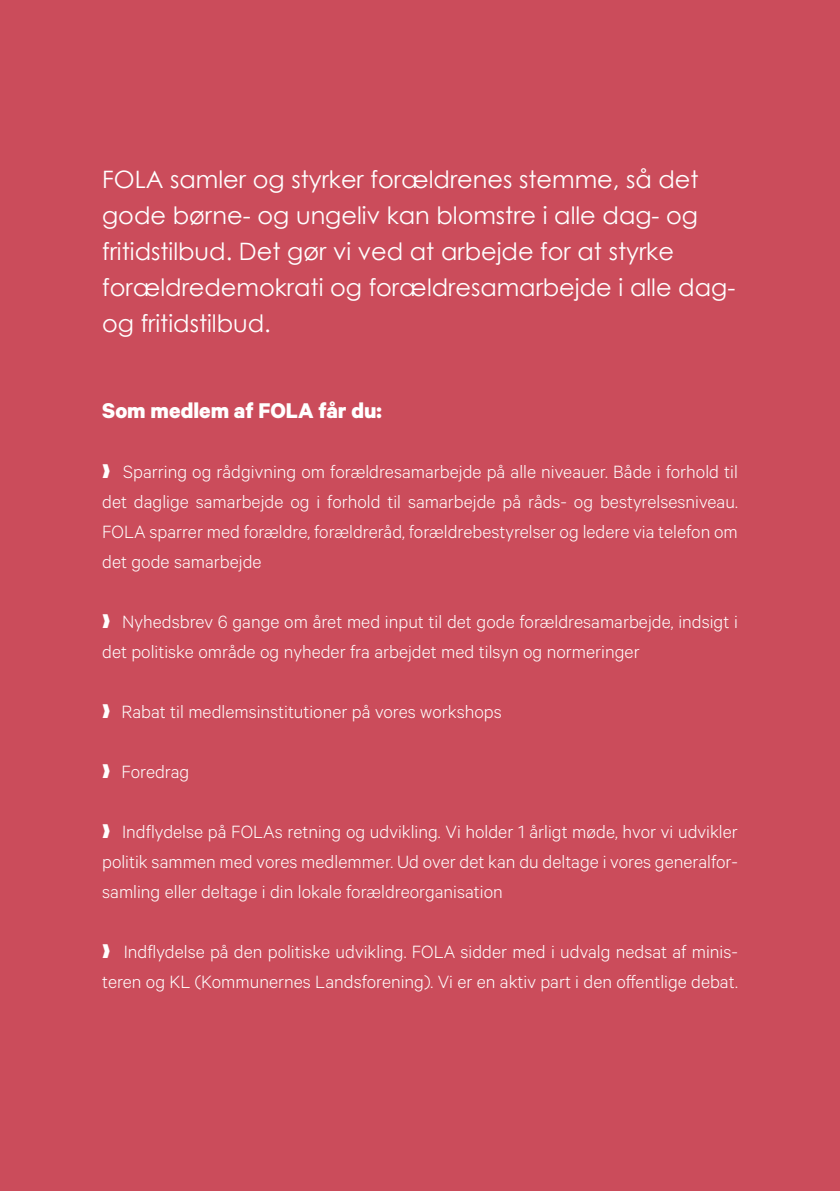
<style>
.page{position:relative;width:840px;height:1191px;background:#fff}
.page>*{position:absolute;margin:0;border:0;box-sizing:border-box;transform-origin:0 0}
.t1{font:24px/36px "Century Gothic";color:#fff}
.t2{font:700 24px "Calibre";color:#fff}
.t3{font:300 20px/30px "Calibre";color:#fff;text-align:justify}
</style>
<div class="page">
<div style="left:0;top:0;width:839px;height:1191px;background:#cb4c5b"></div>
<p class="t1" style="left:102px;top:161px;width:634px">FOLA samler og styrker forældrenes stemme, så det gode børne- og ungeliv kan blomstre i alle dag- og fritidstilbud. Det gør vi ved at arbejde for at styrke forældredemokrati og forældresamarbejde i alle dag&shy;og fritidstilbud.</p>
<p class="t2" style="left:102px;top:396px;width:281px">Som medlem af FOLA får du:</p>
<p class="t3" style="left:102px;top:456px;width:637px">❱ Sparring og rådgivning om forældresamarbejde på alle niveauer. Både i forhold til det daglige samarbejde og i forhold til samarbejde på råds- og bestyrelsesniveau.<br>FOLA sparrer med forældre, forældreråd, forældrebestyrelser og ledere via telefon om det gode samarbejde</p>
<p class="t3" style="left:102px;top:606px;width:636px">❱ Nyhedsbrev 6 gange om året med input til det gode forældresamarbejde, indsigt i det politiske område og nyheder fra arbejdet med tilsyn og normeringer</p>
<p class="t3" style="left:102px;top:696px;width:401px">❱ Rabat til medlemsinstitutioner på vores workshops</p>
<p class="t3" style="left:102px;top:756px;width:89px">❱ Foredrag</p>
<p class="t3" style="left:102px;top:816px;width:637px">❱ Indflydelse på FOLAs retning og udvikling. Vi holder 1 årligt møde, hvor vi udvikler politik sammen med vores medlemmer. Ud over det kan du deltage i vores generalfor&shy;samling eller deltage i din lokale forældreorganisation</p>
<p class="t3" style="left:102px;top:936px;width:637px">❱ Indflydelse på den politiske udvikling. FOLA sidder med i udvalg nedsat af minis&shy;teren og KL (Kommunernes Landsforening). Vi er en aktiv part i den offentlige debat.</p>
</div>
